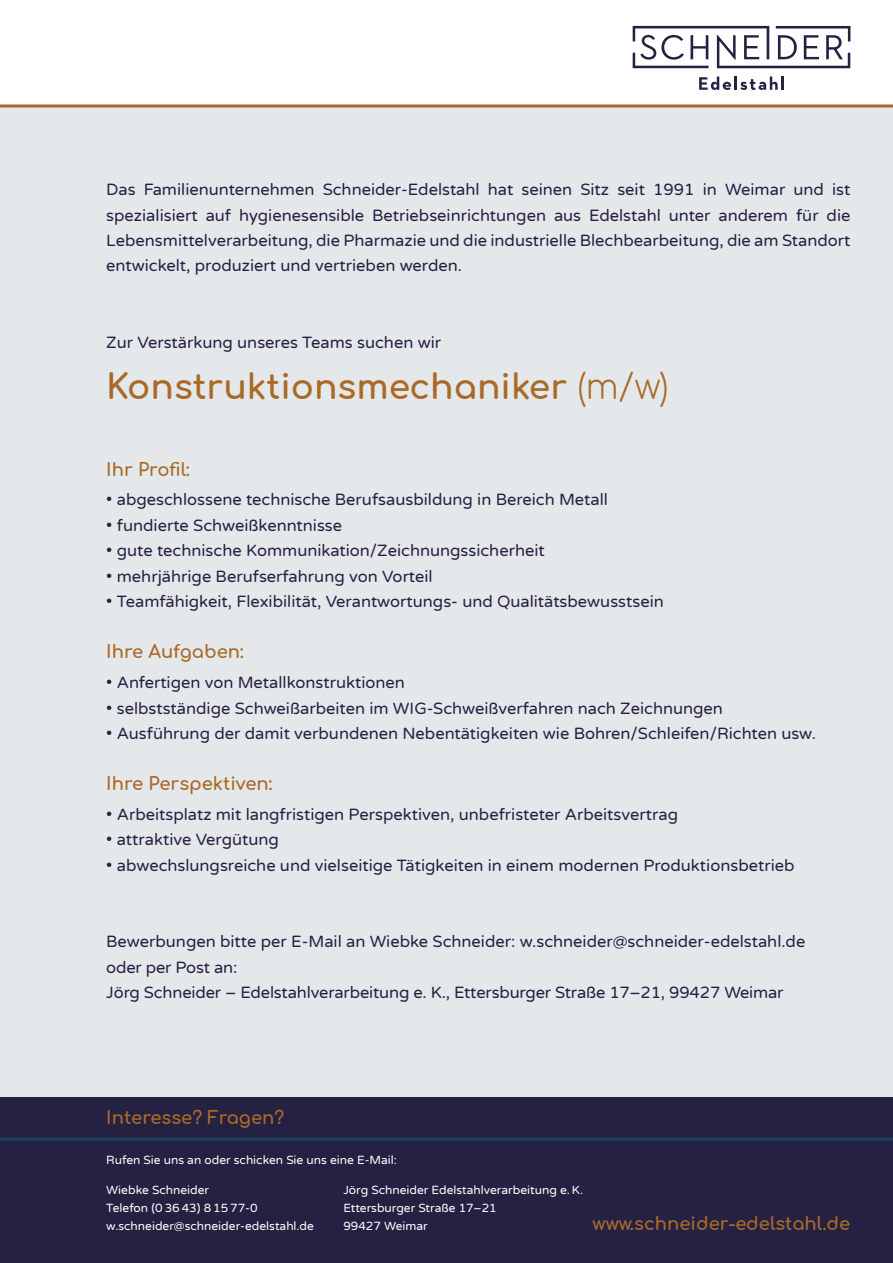
<style>
.page{position:relative;width:893px;height:1263px;background:#fff}
.page>*{position:absolute;margin:0;border:0;box-sizing:border-box;transform-origin:0 0}
.t1{font:700 34.5px "Comfortaa";color:#aa6a27}
.t2{font:700 18px "Comfortaa";color:#aa6a27}
.t3{font:16.5px/25.5px "Varela Round";color:#242143;text-align:justify}
.t4{font:12px/18px "Varela Round";color:#fff}
.s1{font-weight:300}
</style>
<div class="page">
<div style="left:0;top:108px;width:893px;height:1155px;background:#e5e8ea"></div>
<svg style="left:633px;top:26px;width:217px;height:42px"></svg>
<svg style="left:699px;top:76px;width:79px;height:14px"></svg>
<hr style="left:781px;top:76px;width:3px;height:14px;background:#242143">
<hr style="left:0;top:105px;width:893px;height:3px;background:#aa6a27">
<div style="left:0;top:1097px;width:893px;height:166px;background:#242143"></div>
<hr style="left:0;top:1137px;width:893px;height:3px;background:#1e445c">
<p class="t3" style="left:106px;top:176px;width:746px">Das Familienunternehmen Schneider-Edelstahl hat seinen Sitz seit 1991 in Weimar und ist spezialisiert auf hygienesensible Betriebseinrichtungen aus Edelstahl unter anderem für die Lebensmittelverarbeitung, die Pharmazie und die industrielle Blechbearbeitung, die am Standort entwickelt, produziert und vertrieben werden.</p>
<p class="t3" style="left:106px;top:329px;width:336px">Zur Verstärkung unseres Teams suchen wir</p>
<h1 class="t1" style="left:106px;top:355px;width:564px">Konstruktionsmechaniker <span class="s1">(m/w)</span></h1>
<p class="t2" style="left:106px;top:453px;width:85px">Ihr Profil:</p>
<p class="t3" style="left:106px;top:486px;width:503px">• abgeschlossene technische Berufsausbildung in Bereich Metall</p>
<p class="t3" style="left:106px;top:512px;width:237px">• fundierte Schweißkenntnisse</p>
<p class="t3" style="left:106px;top:537px;width:440px">• gute technische Kommunikation/Zeichnungssicherheit</p>
<p class="t3" style="left:106px;top:563px;width:328px">• mehrjährige Berufserfahrung von Vorteil</p>
<p class="t3" style="left:106px;top:588px;width:559px">• Teamfähigkeit, Flexibilität, Verantwortungs- und Qualitätsbewusstsein</p>
<p class="t2" style="left:106px;top:635px;width:139px">Ihre Aufgaben:</p>
<p class="t3" style="left:106px;top:669px;width:300px">• Anfertigen von Metallkonstruktionen</p>
<p class="t3" style="left:106px;top:695px;width:618px">• selbstständige Schweißarbeiten im WIG-Schweißverfahren nach Zeichnungen</p>
<p class="t3" style="left:106px;top:720px;width:711px">• Ausführung der damit verbundenen Nebentätigkeiten wie Bohren/Schleifen/Richten usw.</p>
<p class="t2" style="left:106px;top:767px;width:167px">Ihre Perspektiven:</p>
<p class="t3" style="left:106px;top:801px;width:573px">• Arbeitsplatz mit langfristigen Perspektiven, unbefristeter Arbeitsvertrag</p>
<p class="t3" style="left:106px;top:826px;width:174px">• attraktive Vergütung</p>
<p class="t3" style="left:106px;top:852px;width:690px">• abwechslungsreiche und vielseitige Tätigkeiten in einem modernen Produktionsbetrieb</p>
<p class="t3" style="left:106px;top:928px;width:700px;text-align:left">Bewerbungen bitte per E-Mail an Wiebke Schneider: w.schneider@schneider-edelstahl.de oder per Post an:<br>Jörg Schneider – Edelstahlverarbeitung e. K., Ettersburger Straße 17–21, 99427 Weimar</p>
<p class="t2" style="left:106px;top:1102px;width:180px">Interesse? Fragen?</p>
<p class="t4" style="left:106px;top:1151px;width:292px">Rufen Sie uns an oder schicken Sie uns eine E-Mail:</p>
<p class="t4" style="left:106px;top:1181px;width:209px">Wiebke Schneider<br>Telefon (0 36 43) 8 15 77-0 w.schneider@schneider-edelstahl.de</p>
<p class="t4" style="left:343px;top:1181px;width:241px">Jörg Schneider Edelstahlverarbeitung e. K.<br>Ettersburger Straße 17–21<br>99427 Weimar</p>
<p class="t2" style="left:593px;top:1207px;width:259px">www.schneider-edelstahl.de</p>
</div>
